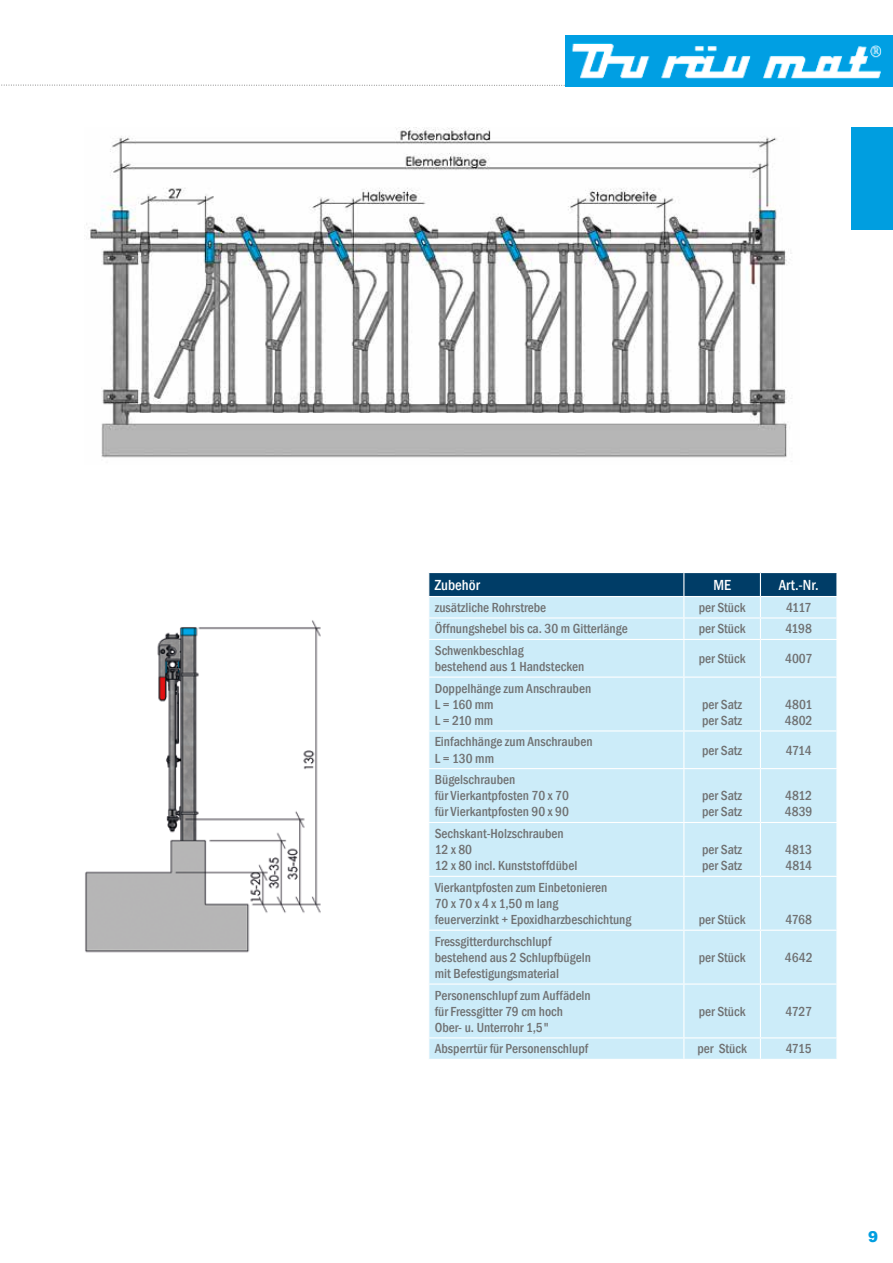
<style>
.page{position:relative;width:893px;height:1263px;background:#fff}
.page>*{position:absolute;margin:0;border:0;box-sizing:border-box;transform-origin:0 0}
.t1{font:500 condensed 15px "Franklin Gothic";color:#fff}
.t2{font:900 15px "Arial";color:#009ee0}
.t3{font:500 condensed 13.5px/16.2px "Franklin Gothic";color:#707172}
.t4{font:500 condensed 13.5px/16.2px "Franklin Gothic";letter-spacing:-.025em;color:#707172}
</style>
<div class="page">
<div style="left:851px;top:128px;width:42px;height:102px;background:#009ee0"></div>
<svg style="left:1px;top:85px;width:564px;height:1px"></svg>
<img style="left:565px;top:36px;width:328px;height:50px">
<img style="left:85px;top:620px;width:236px;height:333px">
<div style="left:429px;top:640px;width:407px;height:419px;background:#ccecf9"></div>
<hr style="left:683px;top:640px;width:1px;height:36px;background:#fff">
<hr style="left:760px;top:640px;width:1px;height:36px;background:#fff">
<hr style="left:428px;top:676px;width:256px;height:2px;background:#fff">
<hr style="left:684px;top:676px;width:76px;height:2px;background:#fff">
<hr style="left:683px;top:678px;width:1px;height:52px;background:#fff">
<hr style="left:760px;top:676px;width:77px;height:2px;background:#fff">
<hr style="left:760px;top:678px;width:1px;height:52px;background:#fff">
<hr style="left:428px;top:730px;width:256px;height:1px;background:#fff">
<hr style="left:684px;top:730px;width:76px;height:1px;background:#fff">
<hr style="left:683px;top:731px;width:1px;height:37px;background:#fff">
<hr style="left:760px;top:730px;width:77px;height:1px;background:#fff">
<hr style="left:760px;top:731px;width:1px;height:37px;background:#fff">
<hr style="left:428px;top:768px;width:256px;height:1px;background:#fff">
<hr style="left:684px;top:768px;width:76px;height:1px;background:#fff">
<hr style="left:683px;top:769px;width:1px;height:53px;background:#fff">
<hr style="left:760px;top:768px;width:77px;height:1px;background:#fff">
<hr style="left:760px;top:769px;width:1px;height:53px;background:#fff">
<hr style="left:428px;top:822px;width:256px;height:1px;background:#fff">
<hr style="left:684px;top:822px;width:76px;height:1px;background:#fff">
<hr style="left:683px;top:823px;width:1px;height:53px;background:#fff">
<hr style="left:760px;top:822px;width:77px;height:1px;background:#fff">
<hr style="left:760px;top:823px;width:1px;height:53px;background:#fff">
<hr style="left:428px;top:876px;width:256px;height:1px;background:#fff">
<hr style="left:684px;top:876px;width:76px;height:1px;background:#fff">
<hr style="left:683px;top:877px;width:1px;height:53px;background:#fff">
<hr style="left:760px;top:876px;width:77px;height:1px;background:#fff">
<hr style="left:760px;top:877px;width:1px;height:53px;background:#fff">
<hr style="left:428px;top:930px;width:256px;height:1px;background:#fff">
<hr style="left:684px;top:930px;width:76px;height:1px;background:#fff">
<hr style="left:683px;top:931px;width:1px;height:52px;background:#fff">
<hr style="left:760px;top:930px;width:77px;height:1px;background:#fff">
<hr style="left:760px;top:931px;width:1px;height:52px;background:#fff">
<hr style="left:683px;top:985px;width:1px;height:52px;background:#fff">
<hr style="left:760px;top:985px;width:1px;height:52px;background:#fff">
<svg style="left:683px;top:1038px;width:1px;height:21px"></svg>
<svg style="left:760px;top:1038px;width:1px;height:21px"></svg>
<svg style="left:836px;top:1038px;width:1px;height:21px"></svg>
<svg style="left:428px;top:572px;width:409px;height:67px;background:#8ab1c7"></svg>
<hr style="left:428px;top:983px;width:256px;height:2px;background:#fff">
<hr style="left:684px;top:983px;width:76px;height:2px;background:#fff">
<hr style="left:760px;top:983px;width:77px;height:2px;background:#fff">
<hr style="left:428px;top:1037px;width:256px;height:1px;background:#fff">
<hr style="left:684px;top:1037px;width:76px;height:1px;background:#fff">
<hr style="left:760px;top:1037px;width:77px;height:1px;background:#fff">
<img style="left:86px;top:128px;width:706px;height:330px">
<p class="t1" style="left:435px;top:575px;width:46px">Zubehör</p>
<p class="t1" style="left:713px;top:575px;width:19px">ME</p>
<p class="t1" style="left:779px;top:575px;width:41px">Art.-Nr.</p>
<p class="t3" style="left:435px;top:599px;width:113px">zusätzliche Rohrstrebe</p>
<p class="t3" style="left:699px;top:599px;width:48px">per Stück</p>
<p class="t3" style="left:786px;top:599px;width:27px">4117</p>
<p class="t3" style="left:435px;top:621px;width:194px">Öffnungshebel bis ca. 30 m Gitterlänge</p>
<p class="t3" style="left:699px;top:621px;width:48px">per Stück</p>
<p class="t3" style="left:785px;top:621px;width:28px">4198</p>
<p class="t3" style="left:435px;top:642px;width:151px">Schwenkbeschlag<br>bestehend aus 1 Handstecken</p>
<p class="t3" style="left:699px;top:650px;width:48px">per Stück</p>
<p class="t3" style="left:785px;top:650px;width:29px">4007</p>
<p class="t3" style="left:435px;top:680px;width:158px">Doppelhänge zum Anschrauben<br>L = 160 mm<br>L = 210 mm</p>
<p class="t3" style="left:702px;top:696px;width:42px">per Satz per Satz</p>
<p class="t3" style="left:785px;top:696px;width:29px">4801<br>4802</p>
<p class="t3" style="left:435px;top:734px;width:159px">Einfachhänge zum Anschrauben<br>L = 130 mm</p>
<p class="t3" style="left:702px;top:742px;width:42px">per Satz</p>
<p class="t3" style="left:786px;top:742px;width:27px">4714</p>
<p class="t3" style="left:435px;top:771px;width:136px">Bügelschrauben<br>für Vierkantpfosten 70 x 70 für Vierkantpfosten 90 x 90</p>
<p class="t3" style="left:702px;top:787px;width:42px">per Satz per Satz</p>
<p class="t3" style="left:785px;top:787px;width:29px">4812<br>4839</p>
<p class="t3" style="left:435px;top:825px;width:144px">Sechskant-Holzschrauben<br>12 x 80<br>12 x 80 incl. Kunststoffdübel</p>
<p class="t3" style="left:435px;top:879px;width:198px">Vierkantpfosten zum Einbetonieren<br>70 x 70 x 4 x 1,50 m lang<br>feuerverzinkt + Epoxidharzbeschichtung</p>
<p class="t3" style="left:435px;top:933px;width:158px">Fressgitterdurchschlupf bestehend aus 2 Schlupfbügeln mit Befestigungsmaterial</p>
<p class="t3" style="left:435px;top:987px;width:158px">Personenschlupf zum Auffädeln für Fressgitter 79 cm hoch<br>Ober- u. Unterrohr 1,5"</p>
<p class="t3" style="left:702px;top:841px;width:42px">per Satz per Satz</p>
<p class="t4" style="left:785px;top:841px;width:28px">4813<br>4814</p>
<p class="t3" style="left:699px;top:911px;width:48px">per Stück</p>
<p class="t3" style="left:785px;top:911px;width:28px">4768</p>
<p class="t3" style="left:699px;top:949px;width:48px">per Stück</p>
<p class="t3" style="left:785px;top:949px;width:29px">4642</p>
<p class="t3" style="left:699px;top:1003px;width:48px">per Stück</p>
<p class="t3" style="left:785px;top:1003px;width:28px">4727</p>
<p class="t3" style="left:435px;top:1041px;width:155px">Absperrtür für Personenschlupf</p>
<p class="t3" style="left:697px;top:1041px;width:51px">per Stück</p>
<p class="t3" style="left:786px;top:1041px;width:27px">4715</p>
<p class="t2" style="left:868px;top:1225px;width:12px">9</p>
</div>
